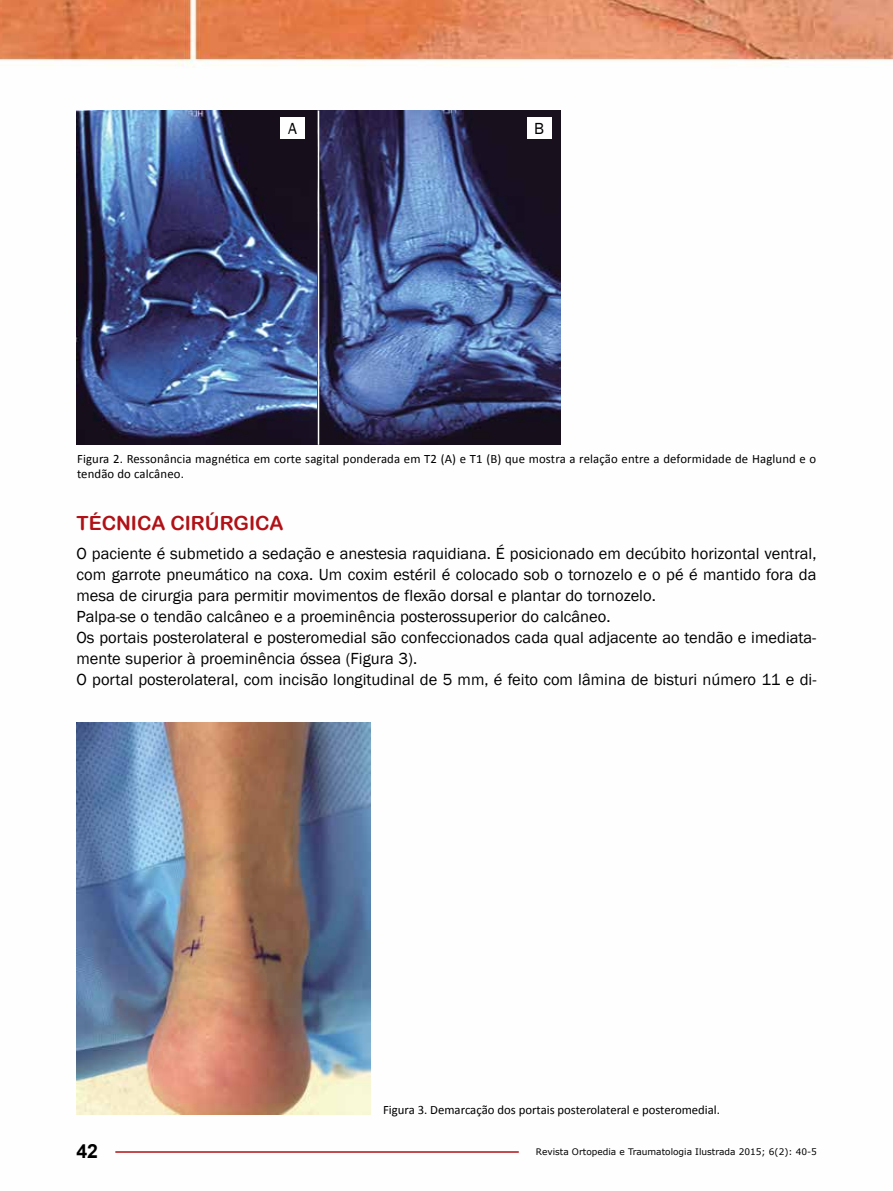
<style>
.page{position:relative;width:893px;height:1191px;background:#fff}
.page>*{position:absolute;margin:0;border:0;box-sizing:border-box;transform-origin:0 0}
.t1{font:19.5px "Arial Rounded MT Bold";color:#b11116}
.t2{font:700 19.5px "Arial";color:#000}
.t3{font:16.5px/21px "Franklin Gothic";color:#000}
.t4{font:12.75px/15.3px "Calibri";letter-spacing:.01em;color:#000}
.t5{font:9px "Verdana";color:#000}
</style>
<div class="page">
<img style="left:0;top:0;width:893px;height:1153px">
<hr style="left:115px;top:1151px;width:404px;height:1px;background:#b11116">
<img style="left:77px;top:722px;width:293px;height:392px">
<img style="left:76px;top:111px;width:485px;height:334px">
<div style="left:280px;top:118px;width:25px;height:21px;background:#fff"></div>
<div style="left:527px;top:118px;width:24px;height:21px;background:#fff"></div>
<hr style="left:318px;top:111px;width:1px;height:334px;background:#fff">
<p class="t3" style="left:288px;top:118px;width:10px">A</p>
<p class="t3" style="left:534px;top:118px;width:11px">B</p>
<p class="t4" style="left:77px;top:451px;width:741px">Figura 2. Ressonância magnética em corte sagital ponderada em T2 (A) e T1 (B) que mostra a relação entre a deformidade de Haglund e o tendão do calcâneo.</p>
<p class="t1" style="left:77px;top:511px;width:209px">TÉCNICA CIRÚRGICA</p>
<p class="t3" style="left:77px;top:543px;width:741px">O paciente é submetido a sedação e anestesia raquidiana. É posicionado em decúbito horizontal ventral, com garrote pneumático na coxa. Um coxim estéril é colocado sob o tornozelo e o pé é mantido fora da mesa de cirurgia para permitir movimentos de flexão dorsal e plantar do tornozelo.<br>Palpa-se o tendão calcâneo e a proeminência posterossuperior do calcâneo.<br>Os portais posterolateral e posteromedial são confeccionados cada qual adjacente ao tendão e imediata&shy;mente superior à proeminência óssea (Figura 3).<br>O portal posterolateral, com incisão longitudinal de 5 mm, é feito com lâmina de bisturi número 11 e di-</p>
<p class="t2" style="left:76px;top:1137px;width:23px">42</p>
<p class="t4" style="left:383px;top:1102px;width:339px">Figura 3. Demarcação dos portais posterolateral e posteromedial.</p>
<p class="t5" style="left:536px;top:1145px;width:283px">Revista Ortopedia e Traumatologia Ilustrada 2015; 6(2): 40-5</p>
</div>
